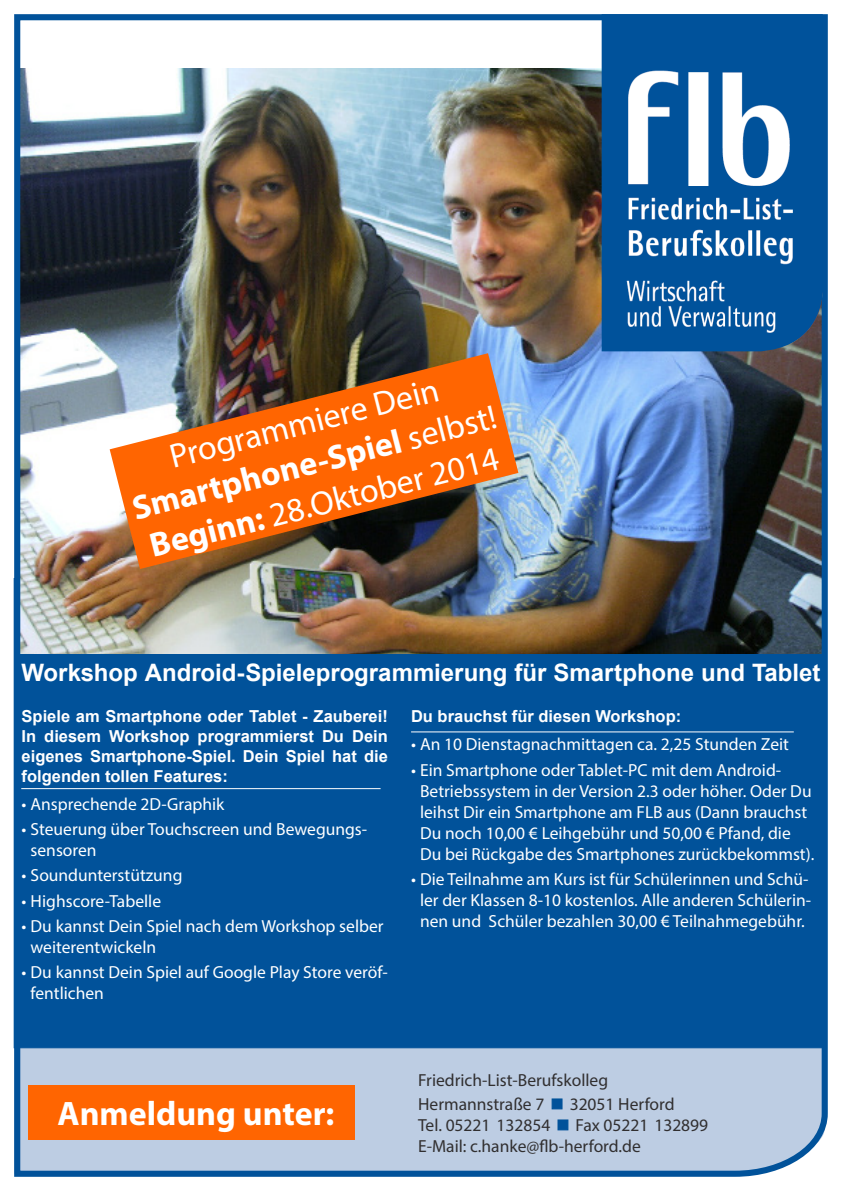
<style>
.page{position:relative;width:842px;height:1191px;background:#fff}
.page>*{position:absolute;margin:0;border:0;box-sizing:border-box;transform-origin:0 0}
.t1{font:700 34px "Myriad Pro";color:#fff}
.t2{font:34px "Myriad Pro";color:#fff}
.t3{font:700 24px "Arial";color:#fff}
.t4{font:17.5px/21px "Myriad Pro";color:#fff}
.Termine{font:17.5px/21px "Myriad Pro";color:#312f30}
.t5{font:700 16.5px/19.8px "Arial";color:#fff;text-align:justify}
.s1{font-weight:400}
.s2{font-weight:700}
</style>
<div class="page">
<img style="left:13px;top:14px;width:815px;height:1163px">
<hr style="left:21px;top:788px;width:360px;height:1px;background:#fff">
<hr style="left:411px;top:731px;width:383px;height:1px;background:#fff">
<img style="left:602px;top:14px;width:221px;height:337px">
<p class="t2" style="left:165px;top:436px;width:278px;rotate:-14deg">Programmiere Dein</p>
<p class="t1" style="left:127px;top:486px;width:376px;rotate:-14deg">Smartphone-Spiel <span class="s1">selbst!</span></p>
<p class="t2" style="left:145px;top:525px;width:360px;rotate:-14deg"><span class="s2">Beginn:</span> 28.Oktober 2014</p>
<p class="t3" style="left:22px;top:657px;width:800px">Workshop Android-Spieleprogrammierung für Smartphone und Tablet</p>
<p class="t5" style="left:22px;top:707px;width:368px">Spiele am Smartphone oder Tablet - Zauberei!<br>In diesem Workshop programmierst Du Dein eigenes Smartphone-Spiel. Dein Spiel hat die folgenden tollen Features:</p>
<p class="t4" style="left:22px;top:793px;width:204px">• Ansprechende 2D-Graphik</p>
<p class="t4" style="left:31px;top:818px;width:338px;text-indent:-9px">• Steuerung über Touchscreen und Bewegungs&shy;sensoren</p>
<p class="t4" style="left:22px;top:864px;width:162px">• Soundunterstützung</p>
<p class="t4" style="left:22px;top:890px;width:141px">• Highscore-Tabelle</p>
<p class="t4" style="left:31px;top:915px;width:354px;text-indent:-9px">• Du kannst Dein Spiel nach dem Workshop selber weiterentwickeln</p>
<p class="t4" style="left:31px;top:961px;width:359px;text-indent:-9px">• Du kannst Dein Spiel auf Google Play Store veröf&shy;fentlichen</p>
<p class="t5" style="left:411px;top:707px;width:272px">Du brauchst für diesen Workshop:</p>
<p class="t4" style="left:411px;top:733px;width:379px">• An 10 Dienstagnachmittagen ca. 2,25 Stunden Zeit</p>
<p class="t4" style="left:420px;top:759px;width:396px;text-indent:-9px">• Ein Smartphone oder Tablet-PC mit dem Android-Betriebssystem in der Version 2.3 oder höher. Oder Du leihst Dir ein Smartphone am FLB aus (Dann brauchst Du noch 10,00 € Leihgebühr und 50,00 € Pfand, die Du bei Rückgabe des Smartphones zurückbekommst).</p>
<p class="t4" style="left:411px;top:868px;width:402px;text-align:center">• Die Teilnahme am Kurs ist für Schülerinnen und Schü&shy;ler der Klassen 8-10 kostenlos. Alle anderen Schülerin&shy;nen und Schüler bezahlen 30,00 € Teilnahmegebühr.</p>
<p class="t1" style="left:58px;top:1091px;width:278px">Anmeldung unter:</p>
<p class="Termine" style="left:418px;top:1069px;width:191px">Friedrich-List-Berufskolleg</p>
<p class="Termine" style="left:418px;top:1093px;width:128px">Hermannstraße 7</p>
<p class="Termine" style="left:570px;top:1093px;width:106px">32051 Herford</p>
<p class="Termine" style="left:418px;top:1114px;width:134px">Tel. 05221 132854</p>
<p class="Termine" style="left:418px;top:1114px;width:292px;text-indent:157px">Fax 05221 132899<br>E-Mail: c.hanke@flb-herford.de</p>
</div>
